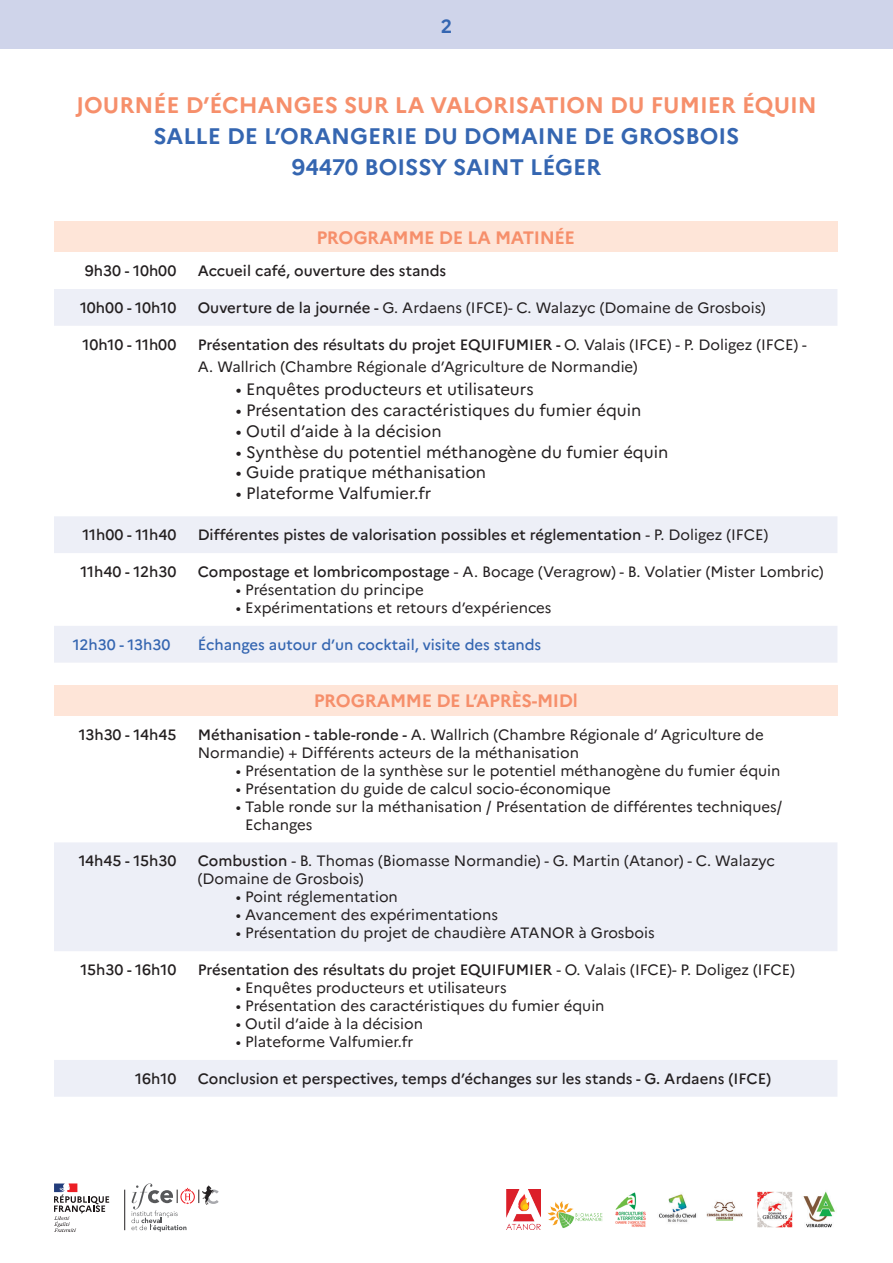
<style>
.page{position:relative;width:893px;height:1263px;background:#fff}
.page>*{position:absolute;margin:0;border:0;box-sizing:border-box;transform-origin:0 0}
.t1{font:700 22.5px/30.9px "Marianne";color:#3566b1;text-align:center}
.t2{font:700 22.5px "Marianne";color:#f68f6b}
.t3{font:700 19.05px "Marianne";color:#3566b1}
.t4{font:700 18px "Marianne";letter-spacing:-.02em;color:#f68f6b}
.t5{font:16.5px "Marianne";color:#231f20}
.t6{font:15px/18px "Marianne";color:#231f20}
.t7{font:500 15px "Marianne";color:#231f20}
.t8{font:500 15px "Marianne";color:#3566b1}
.s1{font-weight:500}
.s2{font-weight:400}
</style>
<div class="page">
<div style="left:0;top:0;width:893px;height:49px;background:#cfd4ea"></div>
<div style="left:54px;top:222px;width:783px;height:30px;background:#fee5d8"></div>
<svg style="left:54px;top:289px;width:783px;height:374px"></svg>
<div style="left:54px;top:685px;width:783px;height:31px;background:#fee5d8"></div>
<svg style="left:54px;top:842px;width:783px;height:255px;fill:#edeff7"></svg>
<hr style="left:124px;top:1190px;width:1px;height:40px;background:#231f20">
<svg style="left:131px;top:1183px;width:88px;height:49px"></svg>
<img style="left:507px;top:1190px;width:33px;height:39px">
<img style="left:547px;top:1201px;width:55px;height:27px">
<img style="left:615px;top:1192px;width:31px;height:35px">
<img style="left:658px;top:1194px;width:38px;height:28px">
<img style="left:803px;top:1191px;width:32px;height:37px">
<img style="left:707px;top:1201px;width:36px;height:20px">
<img style="left:757px;top:1191px;width:36px;height:36px">
<svg style="left:54px;top:1183px;width:55px;height:49px"></svg>
<p class="t3" style="left:441px;top:14px;width:13px">2</p>
<h1 class="t2" style="left:76px;top:91px;width:742px">JOURNÉE D’ÉCHANGES SUR LA VALORISATION DU FUMIER ÉQUIN</h1>
<h1 class="t1" style="left:153px;top:120px;width:587px">SALLE DE L’ORANGERIE DU DOMAINE DE GROSBOIS<br>94470 BOISSY SAINT LÉGER</h1>
<p class="t4" style="left:316px;top:226px;width:260px">PROGRAMME DE LA MATINÉE</p>
<p class="t7" style="left:85px;top:262px;width:93px">9h30 - 10h00</p>
<p class="t7" style="left:198px;top:262px;width:250px">Accueil café, ouverture des stands</p>
<p class="t7" style="left:80px;top:298px;width:98px">10h00 - 10h10</p>
<p class="t6" style="left:198px;top:299px;width:570px"><span class="s1">Ouverture de la journée -</span> G. Ardaens (IFCE)- C. Walazyc (Domaine de Grosbois)</p>
<p class="t7" style="left:82px;top:335px;width:96px">10h10 - 11h00</p>
<p class="t6" style="left:198px;top:333px;width:610px;line-height:22.5px"><span class="s1">Présentation des résultats du projet EQUIFUMIER -</span> O. Valais (IFCE) - P. Doligez (IFCE) -<br>A. Wallrich (Chambre Régionale d’Agriculture de Normandie)</p>
<p class="t5" style="left:236px;top:379px;width:299px">• Enquêtes producteurs et utilisateurs</p>
<p class="t5" style="left:236px;top:400px;width:407px">• Présentation des caractéristiques du fumier équin</p>
<p class="t5" style="left:236px;top:421px;width:207px">• Outil d’aide à la décision</p>
<p class="t5" style="left:236px;top:442px;width:434px">• Synthèse du potentiel méthanogène du fumier équin</p>
<p class="t5" style="left:236px;top:462px;width:252px">• Guide pratique méthanisation</p>
<p class="t5" style="left:236px;top:483px;width:197px">• Plateforme Valfumier.fr</p>
<p class="t7" style="left:83px;top:526px;width:95px">11h00 - 11h40</p>
<p class="t7" style="left:198px;top:526px;width:572px">Différentes pistes de valorisation possibles et réglementation <span class="s2">- P. Doligez (IFCE)</span></p>
<p class="t7" style="left:81px;top:563px;width:97px">11h40 - 12h30</p>
<p class="t6" style="left:198px;top:563px;width:627px"><span class="s1">Compostage et lombricompostage</span> - A. Bocage (Veragrow) - B. Volatier (Mister Lombric)</p>
<p class="t6" style="left:236px;top:581px;width:189px">• Présentation du principe</p>
<p class="t6" style="left:236px;top:599px;width:317px">• Expérimentations et retours d’expériences</p>
<p class="t8" style="left:73px;top:635px;width:99px">12h30 - 13h30</p>
<p class="t8" style="left:198px;top:635px;width:345px">Échanges autour d’un cocktail, visite des stands</p>
<p class="t4" style="left:314px;top:690px;width:265px">PROGRAMME DE L’APRÈS-MIDl</p>
<p class="t7" style="left:79px;top:725px;width:99px">13h30 - 14h45</p>
<p class="t6" style="left:198px;top:725px;width:568px"><span class="s1">Méthanisation - table-ronde -</span> A. Wallrich (Chambre Régionale d’ Agriculture de<br>Normandie) + Différents acteurs de la méthanisation</p>
<p class="t6" style="left:236px;top:761px;width:546px">• Présentation de la synthèse sur le potentiel méthanogène du fumier équin</p>
<p class="t6" style="left:236px;top:779px;width:376px">• Présentation du guide de calcul socio-économique</p>
<p class="t6" style="left:245px;top:797px;width:538px;text-indent:-9px">• Table ronde sur la méthanisation / Présentation de différentes techniques/<br>Echanges</p>
<p class="t7" style="left:79px;top:852px;width:99px">14h45 - 15h30</p>
<p class="t6" style="left:198px;top:852px;width:579px"><span class="s1">Combustion</span> - B. Thomas (Biomasse Normandie) - G. Martin (Atanor) - C. Walazyc (Domaine de Grosbois)</p>
<p class="t6" style="left:236px;top:888px;width:163px">• Point réglementation</p>
<p class="t6" style="left:236px;top:906px;width:264px">• Avancement des expérimentations</p>
<p class="t6" style="left:236px;top:924px;width:420px">• Présentation du projet de chaudière ATANOR à Grosbois</p>
<p class="t7" style="left:80px;top:961px;width:97px">15h30 - 16h10</p>
<p class="t7" style="left:198px;top:961px;width:599px">Présentation des résultats du projet EQUIFUMIER <span class="s2">- O. Valais (IFCE)- P. Doligez (IFCE)</span></p>
<p class="t6" style="left:236px;top:979px;width:272px">• Enquêtes producteurs et utilisateurs</p>
<p class="t6" style="left:236px;top:997px;width:370px">• Présentation des caractéristiques du fumier équin</p>
<p class="t6" style="left:236px;top:1015px;width:189px">• Outil d’aide à la décision</p>
<p class="t6" style="left:236px;top:1033px;width:179px">• Plateforme Valfumier.fr</p>
<p class="t7" style="left:135px;top:1069px;width:43px">16h10</p>
<p class="t7" style="left:198px;top:1069px;width:575px">Conclusion et perspectives, temps d’échanges sur les stands - G. Ardaens (IFCE)</p>
</div>
